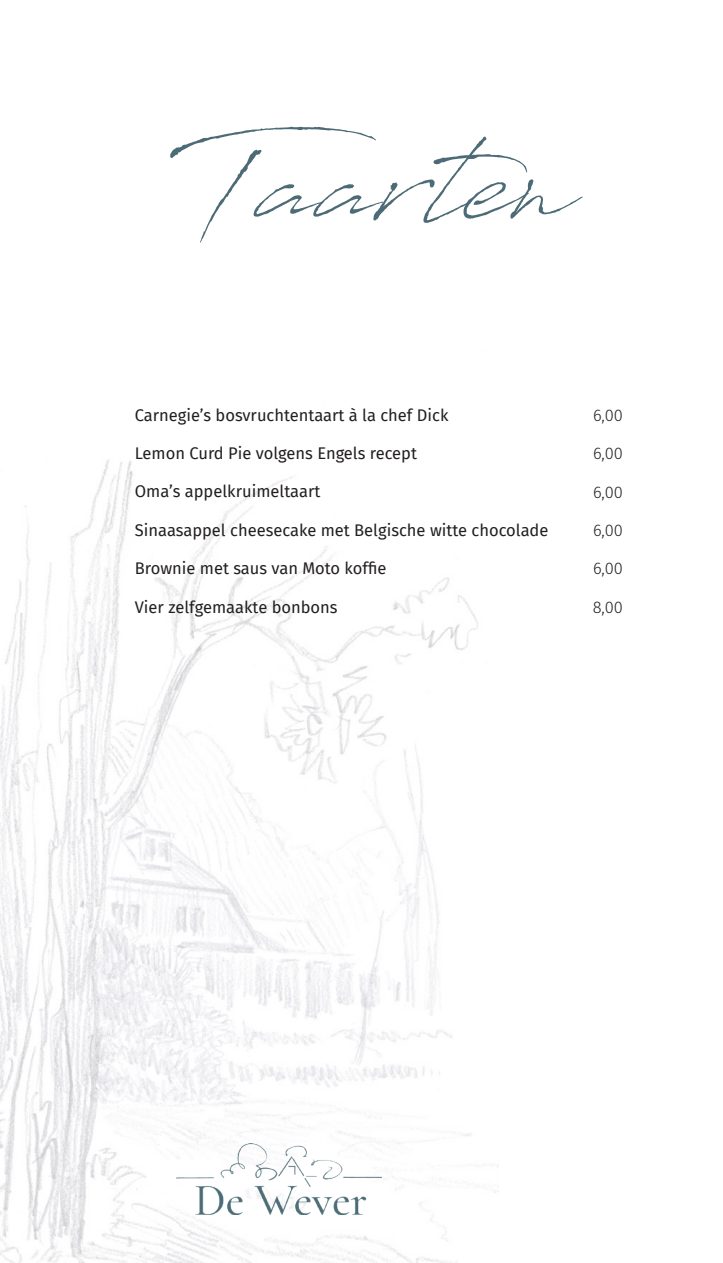
<style>
.page{position:relative;width:723px;height:1263px;background:#fff}
.page>*{position:absolute;margin:0;border:0;box-sizing:border-box;transform-origin:0 0}
.t1{font:135px "Antro Vectra";color:#4c6b76}
.t2{font:16.5px "Fira Sans";color:#231f20}
.t3{font:300 16.5px "Fira Sans";color:#231f20}
</style>
<div class="page">
<img style="left:0;top:460px;width:499px;height:803px">
<img style="left:177px;top:1144px;width:204px;height:71px">
<h1 class="t1" style="left:170px;top:89px;width:402px">Taarten</h1>
<p class="t2" style="left:135px;top:402px;width:315px">Carnegie’s bosvruchtentaart à la chef Dick</p>
<p class="t2" style="left:135px;top:441px;width:284px">Lemon Curd Pie volgens Engels recept</p>
<p class="t2" style="left:135px;top:479px;width:187px">Oma’s appelkruimeltaart</p>
<p class="t2" style="left:135px;top:518px;width:415px">Sinaasappel cheesecake met Belgische witte chocolade</p>
<p class="t2" style="left:135px;top:556px;width:253px">Brownie met saus van Moto koffie</p>
<p class="t2" style="left:135px;top:594px;width:204px">Vier zelfgemaakte bonbons</p>
<p class="t3" style="left:593px;top:403px;width:32px">6,00</p>
<p class="t3" style="left:593px;top:442px;width:32px">6,00</p>
<p class="t3" style="left:593px;top:480px;width:32px">6,00</p>
<p class="t3" style="left:593px;top:518px;width:32px">6,00</p>
<p class="t3" style="left:593px;top:557px;width:32px">6,00</p>
<p class="t3" style="left:593px;top:595px;width:32px">8,00</p>
</div>
